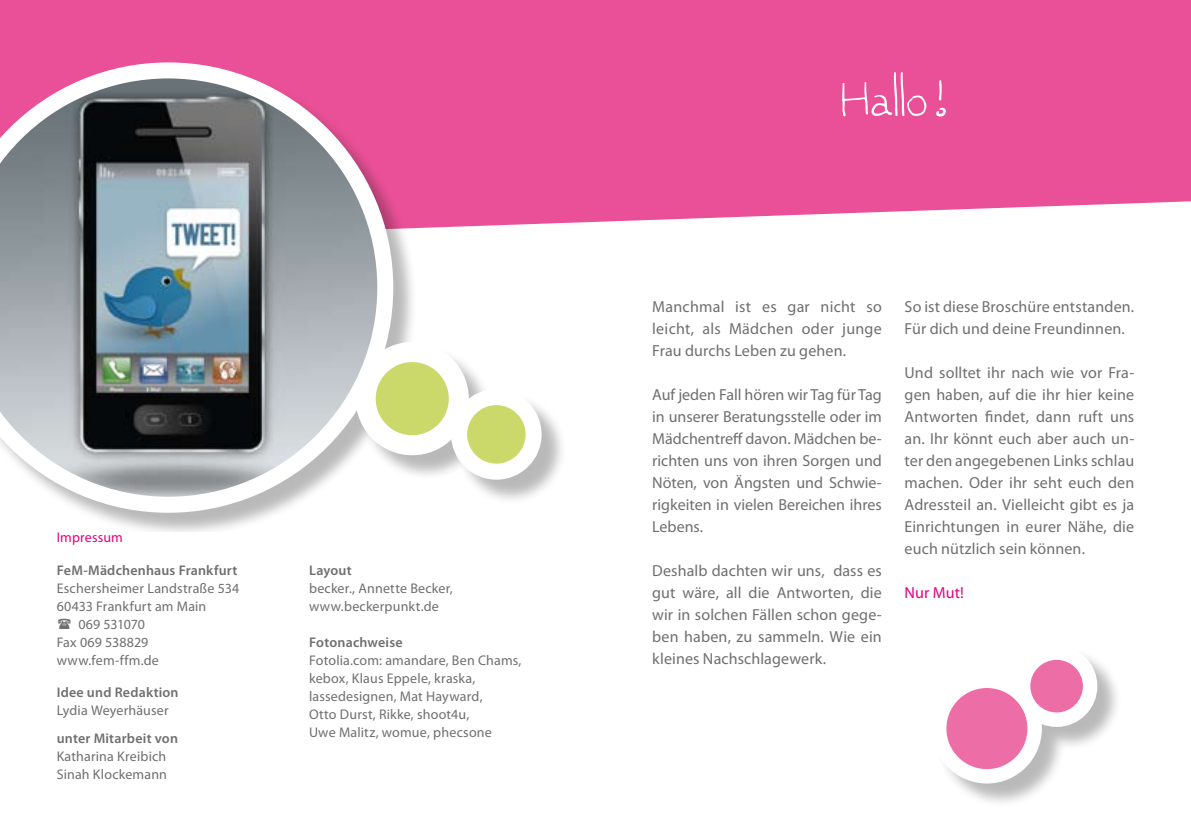
<style>
.page{position:relative;width:1191px;height:840px;background:#fff}
.page>*{position:absolute;margin:0;border:0;box-sizing:border-box;transform-origin:0 0}
.t1{font:72px "Kaileen";color:#fff}
.t2{font:16px/22px "Myriad Pro";letter-spacing:.005em;color:#6f6f6e;text-align:justify}
.t3{font:16px "Myriad Pro";letter-spacing:.01em;color:#e5007d}
.t4{font:14px/18px "Myriad Pro";letter-spacing:.01em;color:#6f6f6e}
.t5{font:600 14px "Myriad Pro";letter-spacing:.015em;color:#6f6f6e}
.t6{font:14px "Myriad Pro";letter-spacing:.01em;color:#e5007d}
.t7{font:14px "Myriad Pro";letter-spacing:-.015em;color:#6f6f6e}
</style>
<div class="page">
<div style="left:0;top:0;width:1191px;height:228px;background:#ea5097"></div>
<div style="left:0;top:65px;width:418px;height:472px;background:#181716;opacity:.3"></div>
<svg style="left:0;top:62px;width:393px;height:450px;background:#9b96a0"></svg>
<div style="left:359px;top:346px;width:134px;height:133px;background:#181716;opacity:.3"></div>
<svg style="left:366px;top:352px;width:93px;height:93px;fill:#cad96a"></svg>
<div style="left:356px;top:342px;width:113px;height:113px;border:20px solid #fff;border-radius:50%"></div>
<div style="left:455px;top:393px;width:111px;height:111px;background:#181716;opacity:.3"></div>
<svg style="left:459px;top:397px;width:74px;height:74px;background:#d2de81"></svg>
<div style="left:451px;top:389px;width:90px;height:90px;border:16px solid #fff;border-radius:50%"></div>
<div style="left:935px;top:648px;width:186px;height:159px;background:#181716;opacity:.3"></div>
<div style="left:939px;top:680px;width:95px;height:95px;background:#ed6ea6;border-radius:50%"></div>
<div style="left:932px;top:673px;width:109px;height:110px;border:14px solid #fff;border-radius:50%"></div>
<svg style="left:1023px;top:652px;width:67px;height:67px;fill:#ed6ea6"></svg>
<div style="left:1016px;top:645px;width:81px;height:81px;border:14px solid #fff;border-radius:50%"></div>
<div style="left:57px;top:531px;width:229px;height:264px;background:#fff"></div>
<p class="t6" style="left:57px;top:529px;width:68px">Impressum</p>
<p class="t5" style="left:57px;top:560px;width:182px">FeM-Mädchenhaus Frankfurt</p>
<p class="t4" style="left:57px;top:578px;width:184px">Eschersheimer Landstraße 534</p>
<p class="t4" style="left:57px;top:596px;width:151px">60433 Frankfurt am Main</p>
<p class="t7" style="left:78px;top:615px;width:68px">069 531070</p>
<p class="t4" style="left:57px;top:632px;width:93px">Fax 069 538829</p>
<p class="t4" style="left:57px;top:650px;width:104px">www.fem-ffm.de</p>
<p class="t5" style="left:57px;top:682px;width:123px">Idee und Redaktion</p>
<p class="t4" style="left:57px;top:700px;width:113px">Lydia Weyerhäuser</p>
<p class="t5" style="left:57px;top:728px;width:123px">unter Mitarbeit von</p>
<p class="t4" style="left:57px;top:746px;width:112px">Katharina Kreibich<br>Sinah Klockemann</p>
<p class="t5" style="left:309px;top:561px;width:44px">Layout</p>
<p class="t4" style="left:309px;top:578px;width:145px">becker., Annette Becker, www.beckerpunkt.de</p>
<p class="t5" style="left:309px;top:633px;width:95px">Fotonachweise</p>
<p class="t4" style="left:309px;top:650px;width:214px">Fotolia.com: amandare, Ben Chams, kebox, Klaus Eppele, kraska, lassedesignen, Mat Hayward,<br>Otto Durst, Rikke, shoot4u,<br>Uwe Malitz, womue, phecsone</p>
<h1 class="t1" style="left:840px;top:46px;width:108px">Hallo!</h1>
<p class="t2" style="left:652px;top:295px;width:231px">Manchmal ist es gar nicht so leicht, als Mädchen oder junge Frau durchs Leben zu gehen.</p>
<p class="t2" style="left:652px;top:383px;width:231px">Auf jeden Fall hören wir Tag für Tag in unserer Beratungsstelle oder im Mädchentreff davon. Mädchen be&shy;richten uns von ihren Sorgen und Nöten, von Ängsten und Schwie&shy;rigkeiten in vielen Bereichen ihres Lebens.</p>
<p class="t2" style="left:652px;top:559px;width:231px">Deshalb dachten wir uns, dass es gut wäre, all die Antworten, die wir in solchen Fällen schon gege&shy;ben haben, zu sammeln. Wie ein kleines Nachschlagewerk.</p>
<p class="t2" style="left:904px;top:295px;width:231px">So ist diese Broschüre entstanden.<br>Für dich und deine Freundinnen.</p>
<p class="t2" style="left:904px;top:361px;width:231px">Und solltet ihr nach wie vor Fra&shy;gen haben, auf die ihr hier keine Antworten findet, dann ruft uns an. Ihr könnt euch aber auch un&shy;ter den angegebenen Links schlau machen. Oder ihr seht euch den Adressteil an. Vielleicht gibt es ja Einrichtungen in eurer Nähe, die euch nützlich sein können.</p>
<p class="t3" style="left:904px;top:582px;width:61px">Nur Mut!</p>
</div>
